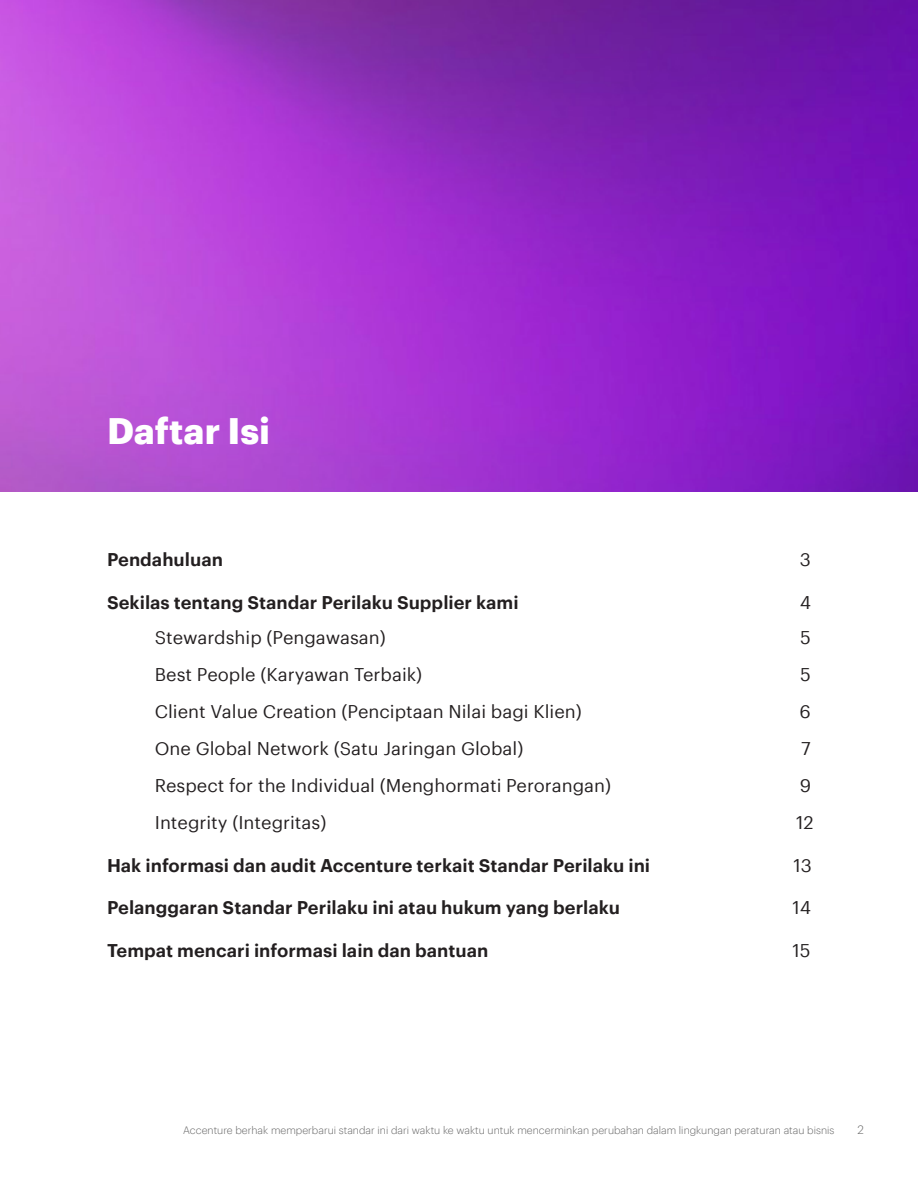
<style>
.page{position:relative;width:918px;height:1188px;background:#fff}
.page>*{position:absolute;margin:0;border:0;box-sizing:border-box;transform-origin:0 0}
.t1{font:700 36px "Graphik";color:#fff}
.t2{font:18px "Graphik";color:#231f20}
.t3{font:600 18px "Graphik";color:#231f20}
.t4{font:18px "Graphik";color:#231f20}
.t5{font:300 12px "Graphik";color:#666}
.t6{font:300 10.5px "Graphik";color:#666}
.s1{font-style:inherit}
</style>
<div class="page">
<img style="left:0;top:0;width:918px;height:491px">
<h1 class="t1" style="left:107px;top:403px;width:165px">Daftar Isi</h1>
<h1 class="t3" style="left:107px;top:546px;width:117px">Pendahuluan</h1>
<h1 class="t2" style="left:800px;top:546px;width:13px">3</h1>
<h1 class="t3" style="left:107px;top:588px;width:413px">Sekilas tentang Standar Perilaku Supplier kami</h1>
<h1 class="t2" style="left:800px;top:589px;width:13px">4</h1>
<h1 class="t2" style="left:155px;top:624px;width:232px">Stewardship (Pengawasan)</h1>
<h1 class="t2" style="left:800px;top:624px;width:12px">5</h1>
<h1 class="t2" style="left:155px;top:661px;width:269px">Best People (Karyawan Terbaik)</h1>
<h1 class="t2" style="left:800px;top:661px;width:12px">5</h1>
<h1 class="t2" style="left:155px;top:698px;width:429px">Client Value Creation (Penciptaan Nilai bagi Klien)</h1>
<h1 class="t2" style="left:800px;top:698px;width:13px">6</h1>
<h1 class="t2" style="left:155px;top:735px;width:370px">One Global Network (Satu Jaringan Global)</h1>
<h1 class="t2" style="left:801px;top:735px;width:11px">7</h1>
<h1 class="t2" style="left:155px;top:772px;width:458px">Respect for the Individual (Menghormati Perorangan)</h1>
<h1 class="t4" style="left:800px;top:772px;width:13px">9</h1>
<h1 class="t2" style="left:155px;top:809px;width:173px">Integrity (Integritas)</h1>
<h1 class="t2" style="left:796px;top:809px;width:19px">1<span class="s1">2</span></h1>
<h1 class="t3" style="left:107px;top:852px;width:545px">Hak informasi dan audit Accenture terkait Standar Perilaku ini</h1>
<h1 class="t2" style="left:793px;top:852px;width:20px">1<span class="s1">3</span></h1>
<h1 class="t3" style="left:107px;top:894px;width:515px">Pelanggaran Standar Perilaku ini atau hukum yang berlaku</h1>
<h1 class="t2" style="left:793px;top:894px;width:20px">1<span class="s1">4</span></h1>
<h1 class="t3" style="left:107px;top:937px;width:383px">Tempat mencari informasi lain dan bantuan</h1>
<h1 class="t2" style="left:793px;top:937px;width:19px">1<span class="s1">5</span></h1>
<p class="t6" style="left:183px;top:1123px;width:653px">Accenture berhak memperbarui standar ini dari waktu ke waktu untuk mencerminkan perubahan dalam lingkungan peraturan atau bisnis</p>
<p class="t5" style="left:858px;top:1121px;width:8px">2</p>
</div>
